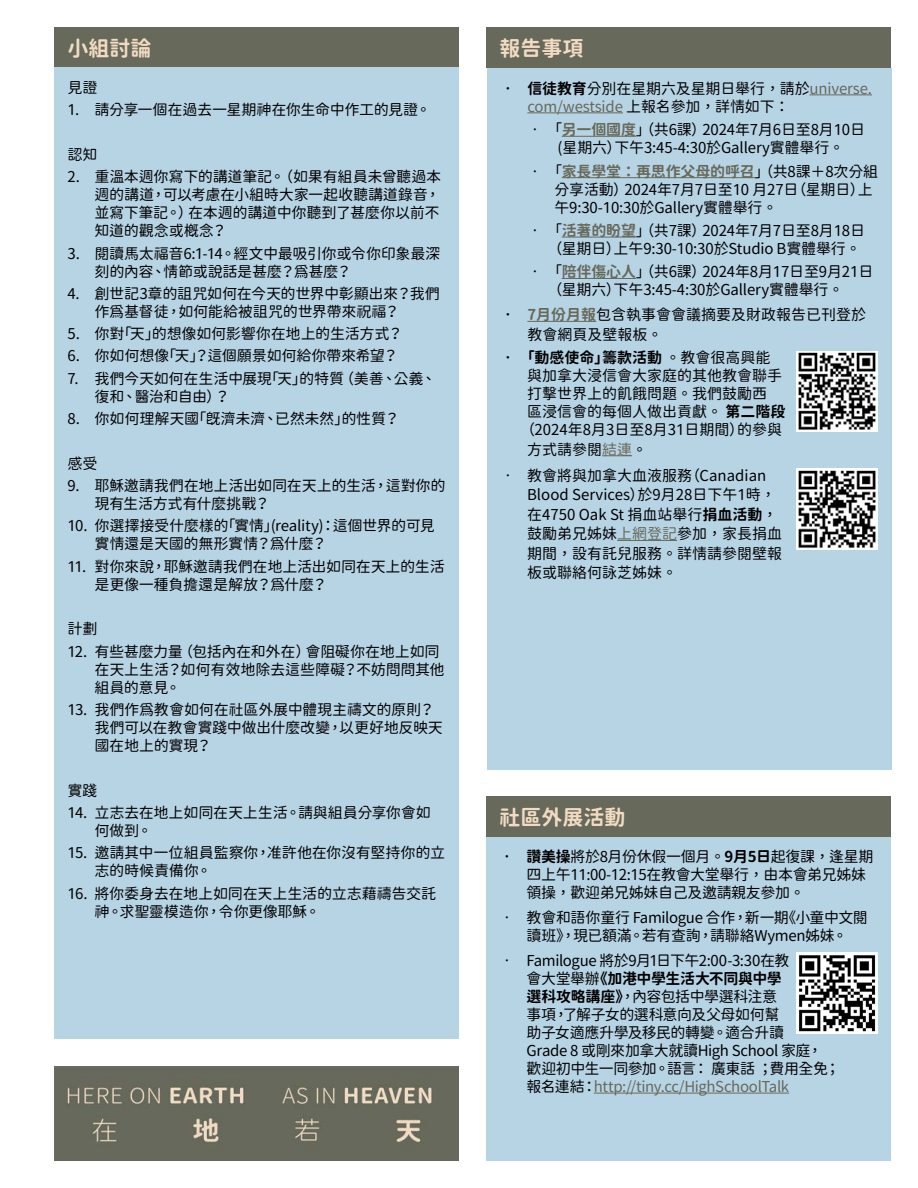
<style>
.page{position:relative;width:918px;height:1188px;background:#fff}
.page>*{position:absolute;margin:0;border:0;box-sizing:border-box;transform-origin:0 0}
.t1{font:21px "Gen Sen Rounded TW B";color:#f1dcc3}
.t2{font:15px/18px "Gen Sen Rounded TW R";letter-spacing:-.01em;color:#000}
.t3{font:15px "Gen Sen Rounded TW R";letter-spacing:-.03em;color:#000}
.t4{font:15px "Gen Sen Rounded TW B";letter-spacing:-.01em;color:#67695b}
.t5{font:15px "Gen Sen Rounded TW B";color:#000}
.t6{font:15px "Gen Sen Rounded TW B";letter-spacing:-.025em;color:#000}
.t7{font:14.85px/18px "Gen Sen Rounded TW R";letter-spacing:-.055em;color:#000}
.s1{font-family:"Gen Sen Rounded TW B"}
.s2{color:#67695b}
.s3{font-family:"Gen Sen Rounded TW B";color:#67695b}
.s4{font-family:"Gen Sen Rounded TW R";color:#000}
.s5{font-family:"Gen Sen Rounded TW R"}
</style>
<div class="page">
<div style="left:54px;top:27px;width:405px;height:41px;background:#67695b"></div>
<div style="left:486px;top:27px;width:405px;height:41px;background:#67695b"></div>
<div style="left:54px;top:68px;width:405px;height:972px;background:#b7d4e5"></div>
<img style="left:54px;top:1066px;width:405px;height:95px">
<div style="left:487px;top:68px;width:405px;height:702px;background:#b7d4e5"></div>
<hr style="left:810px;top:94px;width:62px;height:1px;background:#67695b">
<hr style="left:527px;top:112px;width:96px;height:1px;background:#67695b">
<hr style="left:562px;top:136px;width:74px;height:1px;background:#67695b">
<hr style="left:562px;top:177px;width:193px;height:1px;background:#67695b">
<hr style="left:562px;top:237px;width:74px;height:1px;background:#67695b">
<hr style="left:562px;top:278px;width:74px;height:1px;background:#67695b">
<hr style="left:527px;top:321px;width:69px;height:1px;background:#67695b">
<hr style="left:602px;top:455px;width:30px;height:1px;background:#67695b">
<hr style="left:617px;top:540px;width:60px;height:1px;background:#67695b">
<div style="left:486px;top:796px;width:405px;height:41px;background:#67695b"></div>
<div style="left:486px;top:837px;width:405px;height:324px;background:#b7d4e5"></div>
<hr style="left:594px;top:1093px;width:195px;height:1px;background:#67695b">
<img style="left:797px;top:351px;width:81px;height:81px">
<img style="left:797px;top:469px;width:81px;height:80px">
<img style="left:797px;top:953px;width:81px;height:80px">
<h1 class="t1" style="left:68px;top:36px;width:85px">小組討論</h1>
<h1 class="t1" style="left:500px;top:36px;width:85px">報告事項</h1>
<p class="t7" style="left:68px;top:79px;width:32px">見證</p>
<p class="t7" style="left:68px;top:101px;width:365px">1. 請分享一個在過去一星期神在你生命中作工的見證。</p>
<p class="t7" style="left:68px;top:146px;width:32px">認知</p>
<p class="t7" style="left:95px;top:168px;width:349px;text-indent:-27px">2. 重溫本週你寫下的講道筆記。（如果有組員未曾聽過本週的講道，可以考慮在小組時大家一起收聽講道錄音，並寫下筆記。）在本週的講道中你聽到了甚麼你以前不知道的觀念或概念？</p>
<p class="t7" style="left:95px;top:244px;width:348px;text-indent:-27px">3. 閱讀馬太福音6:1-14。經文中最吸引你或令你印象最深刻的內容、情節或說話是甚麼？為甚麼？</p>
<p class="t7" style="left:95px;top:285px;width:347px;text-indent:-27px">4. 創世記3章的詛咒如何在今天的世界中彰顯出來？我們作為基督徒，如何能給被詛咒的世界帶來祝福？</p>
<p class="t7" style="left:68px;top:325px;width:338px">5. 你對「天」的想像如何影響你在地上的生活方式？</p>
<p class="t7" style="left:68px;top:347px;width:333px">6. 你如何想像「天」？這個願景如何給你帶來希望？</p>
<p class="t7" style="left:95px;top:370px;width:344px;text-indent:-27px">7. 我們今天如何在生活中展現「天」的特質（美善、公義、復和、醫治和自由）？</p>
<p class="t7" style="left:68px;top:410px;width:334px">8. 你如何理解天國「既濟未濟、已然未然」的性質？</p>
<p class="t7" style="left:68px;top:455px;width:32px">感受</p>
<p class="t7" style="left:95px;top:477px;width:353px;text-indent:-27px">9. 耶穌邀請我們在地上活出如同在天上的生活，這對你的現有生活方式有什麼挑戰？</p>
<p class="t7" style="left:95px;top:517px;width:343px;text-indent:-27px">10. 你選擇接受什麼樣的「實情」(reality)：這個世界的可見實情還是天國的無形實情？為什麼？</p>
<p class="t7" style="left:95px;top:558px;width:352px;text-indent:-27px">11. 對你來說，耶穌邀請我們在地上活出如同在天上的生活是更像一種負擔還是解放？為什麼？</p>
<p class="t7" style="left:68px;top:620px;width:32px">計劃</p>
<p class="t7" style="left:95px;top:643px;width:352px;text-indent:-27px">12. 有些甚麼力量（包括內在和外在）會阻礙你在地上如同在天上生活？如何有效地除去這些障礙？不妨問問其他組員的意見。</p>
<p class="t7" style="left:95px;top:701px;width:351px;text-indent:-27px">13. 我們作為教會如何在社區外展中體現主禱文的原則？我們可以在教會實踐中做出什麼改變，以更好地反映天國在地上的實現？</p>
<p class="t7" style="left:68px;top:782px;width:32px">實踐</p>
<p class="t7" style="left:95px;top:804px;width:339px;text-indent:-27px">14. 立志去在地上如同在天上生活。請與組員分享你會如何做到。</p>
<p class="t7" style="left:95px;top:844px;width:353px;text-indent:-27px">15. 邀請其中一位組員監察你，准許他在你沒有堅持你的立志的時候責備你。</p>
<p class="t7" style="left:95px;top:884px;width:344px;text-indent:-27px">16. 將你委身去在地上如同在天上生活的立志藉禱告交託神。求聖靈模造你，令你更像耶穌。</p>
<p class="t2" style="left:527px;top:80px;width:346px;text-indent:-27px"><span class="s1">• 信徒教育</span>分別在星期六及星期日舉行，請於<span class="s2">universe. com/westside</span> 上報名參加，詳情如下：</p>
<p class="t2" style="left:558px;top:121px;width:309px;text-indent:-30px">• 「<span class="s3">另一個國度</span>」 （共6課）2024年7月6日至8月10日(星期六）下午3:45-4:30於Gallery實體舉行。</p>
<p class="t4" style="left:527px;top:163px;width:352px"><span class="s4">• 「</span>家長學堂：再思作父母的呼召<span class="s4">」 （共8課＋8次分組</span></p>
<p class="t2" style="left:554px;top:180px;width:320px">分享活動）2024年7月7日至10 月27日（星期日）上午9:30-10:30於Gallery實體舉行。</p>
<p class="t2" style="left:527px;top:222px;width:339px;text-align:right">• 「<span class="s3">活著的盼望</span>」 （共7課）2024年7月7日至8月18日（星期日）上午9:30-10:30於Studio B實體舉行。</p>
<p class="t2" style="left:547px;top:263px;width:327px;text-indent:-20px">• 「<span class="s3">陪伴傷心人</span>」 （共6課）2024年8月17日至9月21日（星期六）下午3:45-4:30於Gallery實體舉行。</p>
<p class="t2" style="left:527px;top:305px;width:340px;line-height:19.5px;text-indent:-27px"><span class="s1">•</span> <span class="s3">7月份月報</span>包含執事會會議摘要及財政報告已刊登於教會網頁及壁報板。</p>
<p class="t5" style="left:500px;top:349px;width:272px">• 「動感使命」籌款活動 <span class="s5">。教會很高興能</span></p>
<p class="t2" style="left:527px;top:367px;width:256px">與加拿大浸信會大家庭的其他教會聯手</p>
<p class="t2" style="left:527px;top:385px;width:241px">打擊世界上的飢餓問題。我們鼓勵西</p>
<p class="t2" style="left:527px;top:403px;width:260px">區浸信會的每個人做出貢獻。 <span class="s1">第二階段</span></p>
<p class="t2" style="left:520px;top:421px;width:263px">（2024年8月3日至8月31日期間）的參與</p>
<p class="t2" style="left:527px;top:440px;width:121px">方式請參閱<span class="s2">結連</span>。</p>
<p class="t2" style="left:527px;top:466px;width:257px;line-height:19.5px;text-indent:-27px">• 教會將與加拿大血液服務（Canadian<br>Blood Services）於9月28日下午1時，在4750 Oak St 捐血站舉行<span class="s1">捐血活動</span>，鼓勵弟兄姊妹<span class="s2">上網登記</span>參加，家長捐血期間，設有託兒服務。詳情請參閱壁報板或聯絡何詠芝姊妹。</p>
<h1 class="t1" style="left:500px;top:805px;width:127px">社區外展活動</h1>
<p class="t2" style="left:527px;top:848px;width:348px;text-indent:-27px"><span class="s1">• 讚美操</span>將於8月份休假一個月。<span class="s1">9月5日</span>起復課，逢星期四上午11:00-12:15在教會大堂舉行，由本會弟兄姊妹領操，歡迎弟兄姊妹自己及邀請親友參加。</p>
<p class="t2" style="left:500px;top:909px;width:370px;text-align:center">• 教會和語你童行 Familogue 合作，新一期《小童中文閱讀班》，現已額滿。若有查詢，請聯絡Wymen姊妹。</p>
<p class="t3" style="left:500px;top:952px;width:292px">• Familogue 將於9月1日下午2:00-3:30在教</p>
<p class="t6" style="left:527px;top:970px;width:257px"><span class="s5">會大堂舉辦</span>《加港中學生活大不同與中學</p>
<p class="t2" style="left:527px;top:988px;width:315px"><span class="s1">選科攻略講座》</span>，內容包括中學選科注意<br>事項，了解子女的選科意向及父母如何幫<br>助子女適應升學及移民的轉變。適合升讀<br>Grade 8 或剛來加拿大就讀High School 家庭，歡迎初中生一同參加。語言： 廣東話 ；費用全免；報名連結：<span class="s2">http://tiny.cc/HighSchoolTalk</span></p>
</div>
